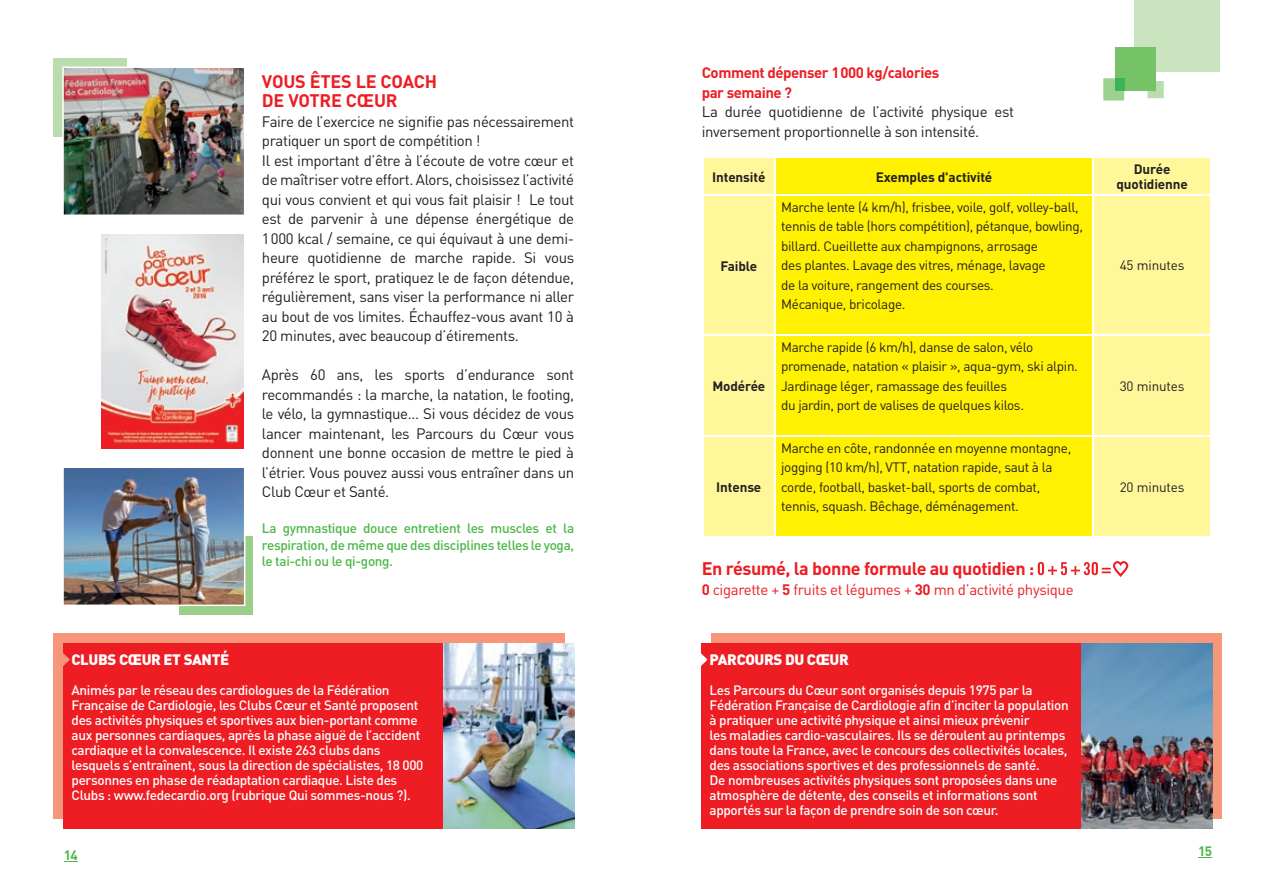
<style>
.page{position:relative;width:1276px;height:893px;background:#fff}
.page>*{position:absolute;margin:0;border:0;box-sizing:border-box;transform-origin:0 0}
.t1{font:700 18px/19.5px "DIN";letter-spacing:-.025em;color:#ee1d23}
.t2{font:15px/19.5px "DIN";letter-spacing:-.025em;color:#231f20}
.t3{font:15px "DIN";letter-spacing:-.025em;color:#ee1d23}
.t4{font:700 15px/19.5px "DIN";letter-spacing:-.03em;color:#ee1d23}
.t5{font:900 15px "DIN";letter-spacing:-.025em;color:#fff}
.t6{font:500 13.5px/15px "DIN";letter-spacing:-.025em;color:#fff}
.t7{font:13.5px/19.5px "DIN";letter-spacing:-.025em;color:#231f20}
.t8{font:500 13.5px/16.5px "DIN";letter-spacing:-.025em;color:#4cb848;text-align:justify}
.t9{font:700 13.5px/15px "DIN";letter-spacing:-.01em;color:#231f20;text-align:center}
.t10{font:700 13.5px "DIN";color:#4cb848}
.s1{font-weight:700}
</style>
<div class="page">
<svg style="left:64px;top:861px;width:14px;height:1px"></svg>
<svg style="left:1198px;top:857px;width:14px;height:1px"></svg>
<div style="left:704px;top:158px;width:506px;height:378px;background:#fff79a"></div>
<div style="left:776px;top:158px;width:316px;height:378px;background:#fff101"></div>
<hr style="left:774px;top:158px;width:2px;height:36px;background:#fff">
<hr style="left:1092px;top:158px;width:2px;height:36px;background:#fff">
<hr style="left:702px;top:194px;width:73px;height:2px;background:#fff">
<hr style="left:775px;top:194px;width:318px;height:2px;background:#fff">
<hr style="left:774px;top:196px;width:2px;height:138px;background:#fff">
<hr style="left:1093px;top:194px;width:119px;height:2px;background:#fff">
<hr style="left:1092px;top:196px;width:2px;height:138px;background:#fff">
<hr style="left:702px;top:334px;width:73px;height:2px;background:#fff">
<hr style="left:775px;top:334px;width:318px;height:2px;background:#fff">
<hr style="left:774px;top:336px;width:2px;height:99px;background:#fff">
<hr style="left:1093px;top:334px;width:119px;height:2px;background:#fff">
<hr style="left:1092px;top:336px;width:2px;height:99px;background:#fff">
<hr style="left:702px;top:435px;width:73px;height:2px;background:#fff">
<hr style="left:775px;top:435px;width:318px;height:2px;background:#fff">
<hr style="left:774px;top:437px;width:2px;height:99px;background:#fff">
<hr style="left:1093px;top:435px;width:119px;height:2px;background:#fff">
<hr style="left:1092px;top:437px;width:2px;height:99px;background:#fff">
<svg style="left:1037px;top:561px;width:91px;height:16px"></svg>
<svg style="left:1147px;top:81px;width:16px;height:17px"></svg>
<div style="left:1134px;top:0;width:85px;height:71px;background:#cae4c0"></div>
<div style="left:1115px;top:48px;width:40px;height:43px;background:#76c266"></div>
<svg style="left:1103px;top:78px;width:21px;height:23px"></svg>
<div style="left:1115px;top:78px;width:9px;height:13px;background:#3ab556"></div>
<div style="left:53px;top:58px;width:74px;height:78px;background:#bbddae"></div>
<div style="left:179px;top:536px;width:73px;height:78px;background:#9acf8a"></div>
<div style="left:53px;top:634px;width:511px;height:185px;background:#f6977a"></div>
<div style="left:711px;top:634px;width:511px;height:185px;background:#f6977a"></div>
<img style="left:62px;top:67px;width:182px;height:148px">
<img style="left:101px;top:234px;width:143px;height:215px">
<img style="left:63px;top:468px;width:182px;height:138px">
<img style="left:442px;top:644px;width:132px;height:185px">
<img style="left:1080px;top:644px;width:132px;height:185px">
<div style="left:63px;top:644px;width:379px;height:185px;background:#ee1d23"></div>
<div style="left:701px;top:644px;width:379px;height:185px;background:#ee1d23"></div>
<svg style="left:63px;top:653px;width:7px;height:13px"></svg>
<svg style="left:701px;top:653px;width:6px;height:13px"></svg>
<h1 class="t1" style="left:262px;top:71px;width:177px">VOUS ÊTES LE COACH<br>DE VOTRE CŒUR</h1>
<p class="t2" style="left:262px;top:111px;width:314px">Faire de l’exercice ne signifie pas nécessairement pratiquer un sport de compétition !<br>Il est important d’être à l’écoute de votre cœur et de maîtriser votre effort. Alors, choisissez l’activité qui vous convient et qui vous fait plaisir ! Le tout est de parvenir à une dépense énergétique de 1 000 kcal / semaine, ce qui équivaut à une demi&shy;heure quotidienne de marche rapide. Si vous préférez le sport, pratiquez le de façon détendue, régulièrement, sans viser la performance ni aller au bout de vos limites. Échauffez-vous avant 10 à 20 minutes, avec beaucoup d’étirements.</p>
<p class="t2" style="left:262px;top:365px;width:314px;text-align:justify">Après 60 ans, les sports d’endurance sont recommandés : la marche, la natation, le footing, le vélo, la gymnastique… Si vous décidez de vous lancer maintenant, les Parcours du Cœur vous donnent une bonne occasion de mettre le pied à l’étrier. Vous pouvez aussi vous entraîner dans un Club Cœur et Santé.</p>
<p class="t8" style="left:262px;top:520px;width:314px">La gymnastique douce entretient les muscles et la respiration, de même que des disciplines telles le yoga, le tai-chi ou le qi-gong.</p>
<p class="t5" style="left:72px;top:649px;width:159px">CLUBS CŒUR ET SANTÉ</p>
<p class="t6" style="left:72px;top:682px;width:353px">Animés par le réseau des cardiologues de la Fédération Française de Cardiologie, les Clubs Cœur et Santé proposent des activités physiques et sportives aux bien-portant comme aux personnes cardiaques, après la phase aiguë de l’accident cardiaque et la convalescence. Il existe 263 clubs dans lesquels s’entraînent, sous la direction de spécialistes, 18 000 personnes en phase de réadaptation cardiaque. Liste des Clubs : www.fedecardio.org (rubrique Qui sommes-nous ?).</p>
<p class="t4" style="left:702px;top:62px;width:239px">Comment dépenser 1 000 kg/calories par semaine ?</p>
<p class="t2" style="left:702px;top:102px;width:314px">La durée quotidienne de l’activité physique est inversement proportionnelle à son intensité.</p>
<p class="t9" style="left:712px;top:169px;width:55px">Intensité</p>
<p class="t9" style="left:876px;top:169px;width:118px">Exemples d'activité</p>
<p class="t9" style="left:1116px;top:161px;width:73px">Durée quotidienne</p>
<p class="t9" style="left:720px;top:258px;width:38px">Faible</p>
<p class="t9" style="left:712px;top:378px;width:54px">Modérée</p>
<p class="t9" style="left:716px;top:479px;width:47px">Intense</p>
<p class="t7" style="left:781px;top:197px;width:303px">Marche lente (4 km/h), frisbee, voile, golf, volley-ball, tennis de table (hors compétition), pétanque, bowling, billard. Cueillette aux champignons, arrosage<br>des plantes. Lavage des vitres, ménage, lavage<br>de la voiture, rangement des courses.<br>Mécanique, bricolage.</p>
<p class="t7" style="left:781px;top:337px;width:298px">Marche rapide (6 km/h), danse de salon, vélo promenade, natation « plaisir », aqua-gym, ski alpin.<br>Jardinage léger, ramassage des feuilles<br>du jardin, port de valises de quelques kilos.</p>
<p class="t7" style="left:781px;top:438px;width:292px">Marche en côte, randonnée en moyenne montagne, jogging (10 km/h), VTT, natation rapide, saut à la corde, football, basket-ball, sports de combat, tennis, squash. Bêchage, déménagement.</p>
<h1 class="t1" style="left:702px;top:558px;width:334px">En résumé, la bonne formule au quotidien :</h1>
<p class="t3" style="left:702px;top:580px;width:373px"><span class="s1">0</span> cigarette + <span class="s1">5</span> fruits et légumes + <span class="s1">30</span> mn d’activité physique</p>
<p class="t5" style="left:709px;top:649px;width:141px">PARCOURS DU CŒUR</p>
<p class="t6" style="left:709px;top:682px;width:361px">Les Parcours du Cœur sont organisés depuis 1975 par la Fédération Française de Cardiologie afin d’inciter la population à pratiquer une activité physique et ainsi mieux prévenir<br>les maladies cardio-vasculaires. Ils se déroulent au printemps dans toute la France, avec le concours des collectivités locales, des associations sportives et des professionnels de santé.<br>De nombreuses activités physiques sont proposées dans une atmosphère de détente, des conseils et informations sont apportés sur la façon de prendre soin de son cœur.</p>
<p class="t7" style="left:1119px;top:256px;width:66px">45 minutes</p>
<p class="t7" style="left:1119px;top:376px;width:66px">30 minutes</p>
<p class="t7" style="left:1119px;top:477px;width:66px">20 minutes</p>
<p class="t10" style="left:64px;top:846px;width:15px">14</p>
<p class="t10" style="left:1198px;top:842px;width:15px">15</p>
</div>
